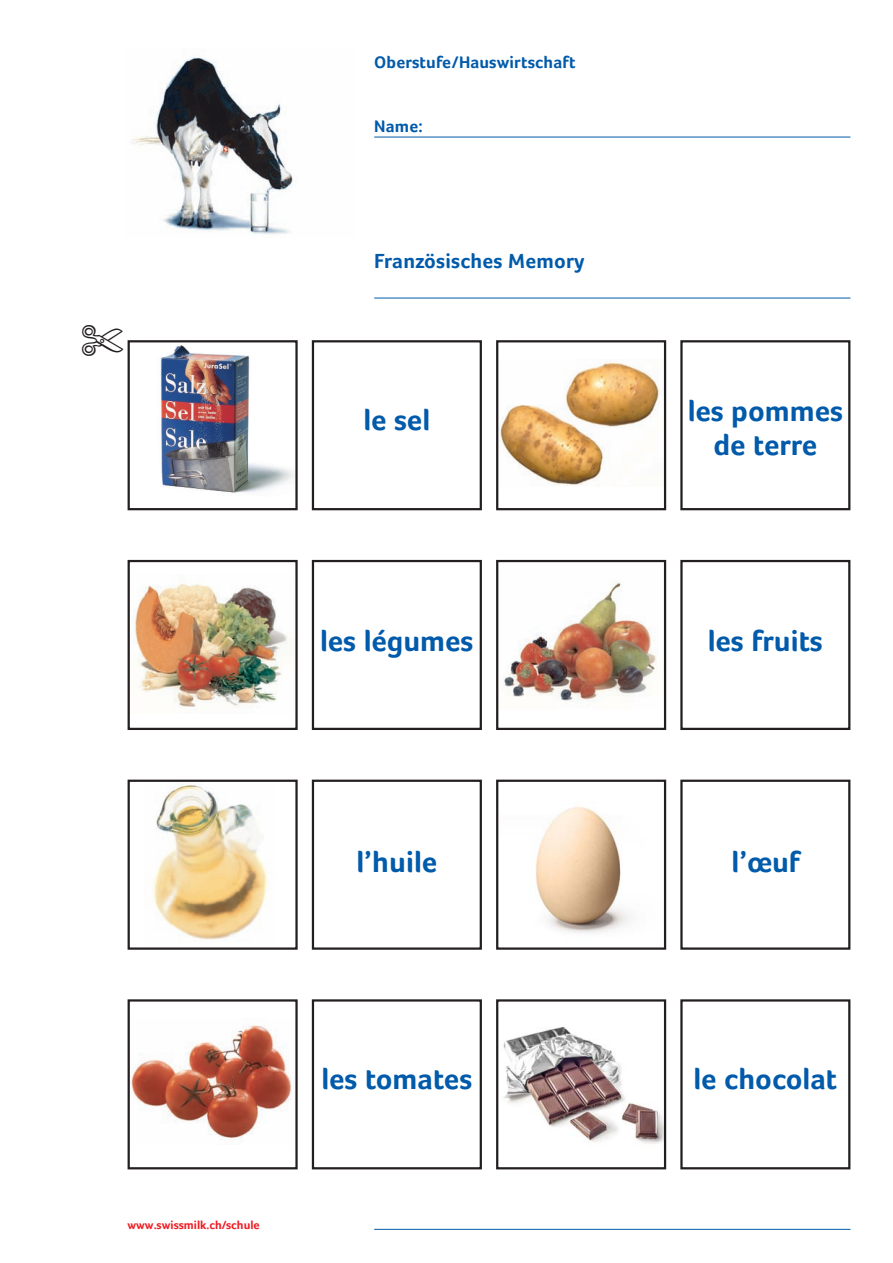
<style>
.page{position:relative;width:893px;height:1263px;background:#fff}
.page>*{position:absolute;margin:0;border:0;box-sizing:border-box;transform-origin:0 0}
.t1{font:700 30px/34.5px "Foco";color:#015aaa;text-align:center}
.t2{font:700 21px "Foco";letter-spacing:.01em;color:#015aaa}
.t3{font:700 17.25px "Foco";letter-spacing:.01em;color:#015aaa}
.t4{font:700 12px "Foco";color:#ee1d23}
</style>
<div class="page">
<img style="left:160px;top:345px;width:135px;height:148px">
<div style="left:128px;top:340px;width:170px;height:170px;border:2px solid #231f20"></div>
<div style="left:312px;top:340px;width:170px;height:170px;background:#fff;border:2px solid #231f20"></div>
<img style="left:499px;top:360px;width:161px;height:126px">
<div style="left:496px;top:340px;width:170px;height:170px;border:2px solid #231f20"></div>
<div style="left:680px;top:340px;width:170px;height:170px;background:#fff;border:2px solid #231f20"></div>
<img style="left:135px;top:583px;width:153px;height:125px">
<div style="left:128px;top:560px;width:170px;height:170px;border:2px solid #231f20"></div>
<div style="left:312px;top:560px;width:170px;height:170px;background:#fff;border:2px solid #231f20"></div>
<img style="left:504px;top:582px;width:153px;height:120px">
<div style="left:496px;top:560px;width:170px;height:170px;border:2px solid #231f20"></div>
<div style="left:680px;top:560px;width:170px;height:170px;background:#fff;border:2px solid #231f20"></div>
<img style="left:153px;top:784px;width:115px;height:156px">
<div style="left:128px;top:780px;width:170px;height:170px;border:2px solid #231f20"></div>
<div style="left:312px;top:780px;width:170px;height:170px;background:#fff;border:2px solid #231f20"></div>
<img style="left:535px;top:806px;width:96px;height:127px">
<div style="left:496px;top:780px;width:170px;height:170px;border:2px solid #231f20"></div>
<div style="left:680px;top:780px;width:170px;height:170px;background:#fff;border:2px solid #231f20"></div>
<img style="left:131px;top:1024px;width:160px;height:117px">
<div style="left:128px;top:999px;width:170px;height:170px;border:2px solid #231f20"></div>
<div style="left:312px;top:999px;width:170px;height:170px;background:#fff;border:2px solid #231f20"></div>
<img style="left:503px;top:1027px;width:160px;height:117px">
<div style="left:496px;top:999px;width:170px;height:170px;border:2px solid #231f20"></div>
<div style="left:680px;top:999px;width:170px;height:170px;background:#fff;border:2px solid #231f20"></div>
<hr style="left:374px;top:1229px;width:476px;height:1px;background:#015aaa">
<hr style="left:374px;top:298px;width:476px;height:1px;background:#015aaa">
<hr style="left:374px;top:137px;width:476px;height:1px;background:#015aaa">
<img style="left:132px;top:57px;width:161px;height:177px">
<p class="t3" style="left:374px;top:52px;width:203px">Oberstufe/Hauswirtschaft</p>
<p class="t3" style="left:374px;top:116px;width:50px">Name:</p>
<p class="t2" style="left:374px;top:248px;width:212px">Französisches Memory</p>
<p class="t1" style="left:363px;top:402px;width:68px">le sel</p>
<p class="t1" style="left:688px;top:393px;width:157px">les pommes de terre</p>
<p class="t1" style="left:320px;top:623px;width:155px">les légumes</p>
<p class="t1" style="left:708px;top:623px;width:116px">les fruits</p>
<p class="t1" style="left:356px;top:844px;width:82px">l’huile</p>
<p class="t1" style="left:731px;top:844px;width:70px">l’œuf</p>
<p class="t4" style="left:128px;top:1218px;width:134px">www.swissmilk.ch/schule</p>
<p class="t1" style="left:321px;top:1061px;width:152px">les tomates</p>
<p class="t1" style="left:694px;top:1061px;width:145px">le chocolat</p>
</div>
